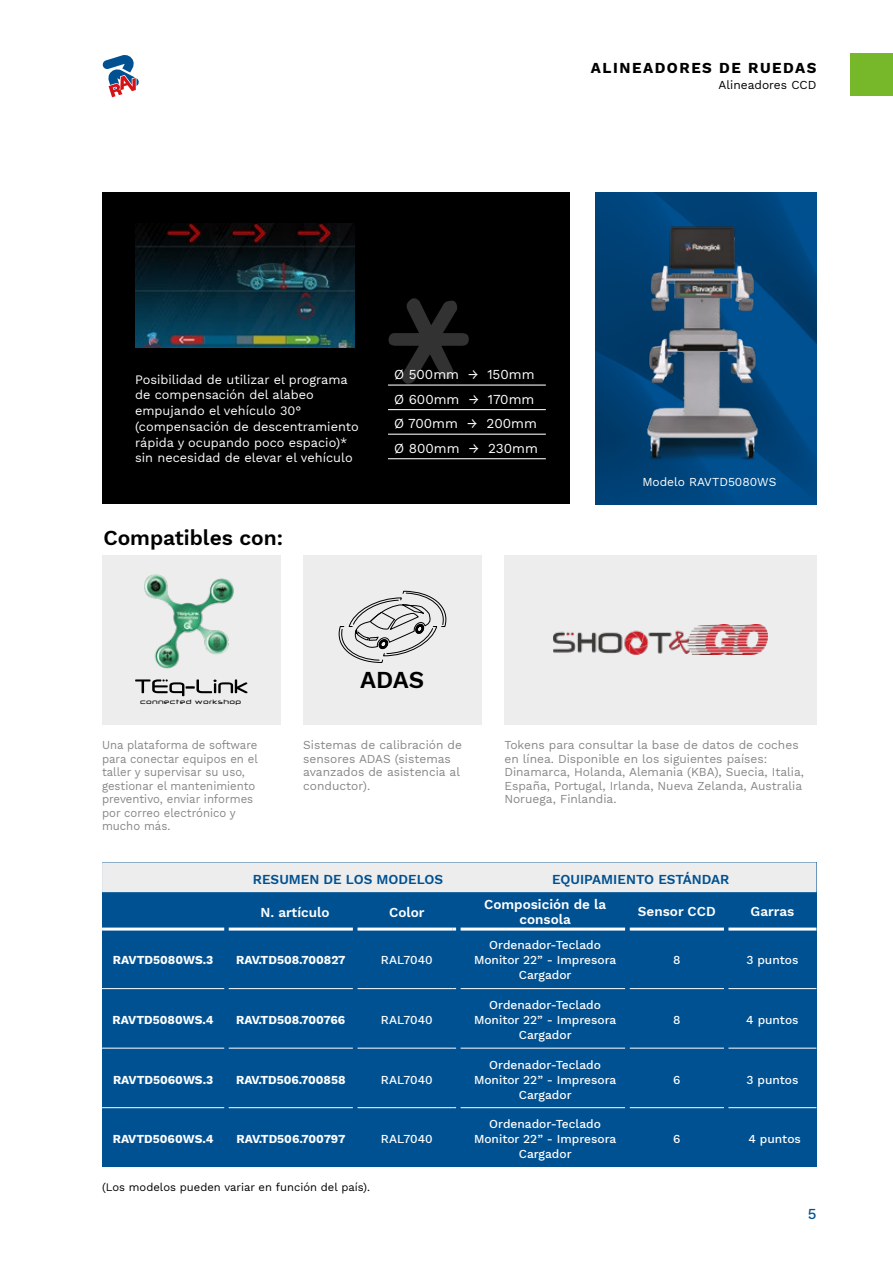
<style>
.page{position:relative;width:893px;height:1263px;background:#fff}
.page>*{position:absolute;margin:0;border:0;box-sizing:border-box;transform-origin:0 0}
.t1{font:216px "Cheeky Rabbit";color:#fff}
.t2{font:600 24px "Work Sans";color:#000}
.t3{font:600 21px "Work Sans";color:#000}
.t4{font:700 15px "Work Sans";letter-spacing:.1em;color:#000}
.t5{font:500 15px "Work Sans";color:#005192}
.t6{font:600 13.5px/15px "Work Sans";color:#fff;text-align:center}
.t7{font:13.5px/24.6px "Work Sans";color:#fff}
.t8{font:600 13.5px "Work Sans";color:#005192}
.t9{font:12.75px/15.8px "Work Sans";color:#fff}
.t10{font:12px/13.5px "Work Sans";color:#878787}
.t11{font:500 12px/15px "Work Sans";color:#fff;text-align:center}
.t12{font:12px/13.5px "Work Sans";color:#878787;scale:.95 1}
.t13{font:700 12px "Work Sans";color:#fff}
.t14{font:12px "Work Sans";color:#fff}
.t15{font:12px "Work Sans";color:#000}
.t16{font:11.25px "Work Sans";color:#000}
.t17{font:500 7.35px "Neuropol";letter-spacing:.1em;color:#000}
</style>
<div class="page">
<div style="left:102px;top:192px;width:468px;height:312px;background:#000"></div>
<img style="left:596px;top:192px;width:221px;height:312px">
<img style="left:135px;top:224px;width:219px;height:124px">
<img style="left:625px;top:210px;width:152px;height:280px">
<div style="left:504px;top:555px;width:313px;height:169px;background:#ededed"></div>
<div style="left:102px;top:555px;width:179px;height:169px;background:#ededed"></div>
<div style="left:303px;top:555px;width:179px;height:169px;background:#ededed"></div>
<svg style="left:135px;top:679px;width:112px;height:17px"></svg>
<img style="left:144px;top:575px;width:90px;height:93px">
<svg style="left:338px;top:590px;width:109px;height:73px"></svg>
<img style="left:554px;top:625px;width:213px;height:30px">
<div style="left:850px;top:53px;width:43px;height:43px;background:#76b82a"></div>
<svg style="left:102px;top:55px;width:37px;height:43px"></svg>
<div style="left:102px;top:862px;width:714px;height:305px;background:#005192"></div>
<div style="left:102px;top:862px;width:714px;height:30px;background:#ededed"></div>
<hr style="left:102px;top:927px;width:122px;height:3px;background:#fff">
<hr style="left:229px;top:927px;width:124px;height:3px;background:#fff">
<hr style="left:102px;top:988px;width:122px;height:1px;background:#fff">
<hr style="left:229px;top:988px;width:124px;height:1px;background:#fff">
<hr style="left:102px;top:1048px;width:122px;height:1px;background:#fff">
<hr style="left:229px;top:1048px;width:124px;height:1px;background:#fff">
<hr style="left:102px;top:1107px;width:122px;height:1px;background:#fff">
<hr style="left:229px;top:1107px;width:124px;height:1px;background:#fff">
<hr style="left:358px;top:927px;width:95px;height:3px;background:#fff">
<hr style="left:461px;top:927px;width:164px;height:3px;background:#fff">
<hr style="left:630px;top:927px;width:94px;height:3px;background:#fff">
<hr style="left:728px;top:927px;width:88px;height:3px;background:#fff">
<hr style="left:358px;top:988px;width:95px;height:1px;background:#fff">
<hr style="left:461px;top:988px;width:164px;height:1px;background:#fff">
<hr style="left:630px;top:988px;width:94px;height:1px;background:#fff">
<hr style="left:728px;top:988px;width:88px;height:1px;background:#fff">
<hr style="left:358px;top:1048px;width:95px;height:1px;background:#fff">
<hr style="left:461px;top:1048px;width:164px;height:1px;background:#fff">
<hr style="left:630px;top:1048px;width:94px;height:1px;background:#fff">
<hr style="left:728px;top:1048px;width:88px;height:1px;background:#fff">
<hr style="left:358px;top:1107px;width:95px;height:1px;background:#fff">
<hr style="left:461px;top:1107px;width:164px;height:1px;background:#fff">
<hr style="left:630px;top:1107px;width:94px;height:1px;background:#fff">
<hr style="left:728px;top:1107px;width:88px;height:1px;background:#fff">
<hr style="left:388px;top:384px;width:158px;height:2px;background:#fff">
<hr style="left:388px;top:409px;width:158px;height:1px;background:#fff">
<hr style="left:388px;top:434px;width:158px;height:1px;background:#fff">
<hr style="left:388px;top:458px;width:158px;height:1px;background:#fff">
<p class="t4" style="left:591px;top:56px;width:227px">ALINEADORES DE RUEDAS</p>
<p class="t15" style="left:719px;top:76px;width:99px">Alineadores CCD</p>
<h1 class="t1" style="left:377px;top:249px;width:106px">*</h1>
<p class="t9" style="left:135px;top:371px;width:225px">Posibilidad de utilizar el programa de compensación del alabeo empujando el vehículo 30° (compensación de descentramiento rápida y ocupando poco espacio)* sin necesidad de elevar el vehículo</p>
<p class="t7" style="left:394px;top:362px;width:145px">Ø 500mm → 150mm<br>Ø 600mm → 170mm<br>Ø 700mm → 200mm<br>Ø 800mm → 230mm</p>
<h3 class="t3" style="left:103px;top:522px;width:181px">Compatibles con:</h3>
<p class="t17" style="left:140px;top:698px;width:102px">connected workshop</p>
<h2 class="t2" style="left:360px;top:662px;width:66px">ADAS</h2>
<p class="t14" style="left:642px;top:473px;width:136px">Modelo RAVTD5080WS</p>
<p class="t10" style="left:303px;top:738px;width:160px">Sistemas de calibración de sensores ADAS (sistemas avanzados de asistencia al conductor).</p>
<p class="t12" style="left:102px;top:738px;width:166px">Una plataforma de software para conectar equipos en el taller y supervisar su uso, gestionar el mantenimiento preventivo, enviar informes por correo electrónico y mucho más.</p>
<p class="t10" style="left:504px;top:738px;width:301px">Tokens para consultar la base de datos de coches en línea. Disponible en los siguientes países:<br>Dinamarca, Holanda, Alemania (KBA), Suecia, Italia, España, Portugal, Irlanda, Nueva Zelanda, Australia Noruega, Finlandia.</p>
<p class="t8" style="left:253px;top:869px;width:192px">RESUMEN DE LOS MODELOS</p>
<p class="t8" style="left:552px;top:869px;width:179px">EQUIPAMIENTO ESTÁNDAR</p>
<p class="t6" style="left:261px;top:904px;width:71px">N. artículo</p>
<p class="t6" style="left:389px;top:904px;width:37px">Color</p>
<p class="t6" style="left:484px;top:896px;width:124px">Composición de la consola</p>
<p class="t6" style="left:638px;top:904px;width:79px">Sensor CCD</p>
<p class="t6" style="left:751px;top:904px;width:45px">Garras</p>
<p class="t13" style="left:113px;top:951px;width:102px">RAVTD5080WS.3</p>
<p class="t13" style="left:236px;top:951px;width:111px">RAV.TD508.700827</p>
<p class="t11" style="left:381px;top:952px;width:53px">RAL7040</p>
<p class="t11" style="left:474px;top:937px;width:144px">Ordenador-Teclado<br>Monitor 22” - Impresora<br>Cargador</p>
<p class="t11" style="left:673px;top:952px;width:9px">8</p>
<p class="t11" style="left:746px;top:952px;width:53px">3 puntos</p>
<p class="t13" style="left:113px;top:1011px;width:102px">RAVTD5080WS.4</p>
<p class="t13" style="left:236px;top:1011px;width:111px">RAV.TD508.700766</p>
<p class="t11" style="left:381px;top:1012px;width:53px">RAL7040</p>
<p class="t11" style="left:474px;top:997px;width:144px">Ordenador-Teclado<br>Monitor 22” - Impresora<br>Cargador</p>
<p class="t11" style="left:673px;top:1012px;width:9px">8</p>
<p class="t11" style="left:746px;top:1012px;width:54px">4 puntos</p>
<p class="t13" style="left:113px;top:1070px;width:102px">RAVTD5060WS.3</p>
<p class="t13" style="left:236px;top:1070px;width:111px">RAV.TD506.700858</p>
<p class="t11" style="left:381px;top:1071px;width:53px">RAL7040</p>
<p class="t11" style="left:474px;top:1056px;width:144px">Ordenador-Teclado<br>Monitor 22” - Impresora<br>Cargador</p>
<p class="t11" style="left:673px;top:1071px;width:9px">6</p>
<p class="t11" style="left:746px;top:1071px;width:53px">3 puntos</p>
<p class="t13" style="left:113px;top:1130px;width:102px">RAVTD5060WS.4</p>
<p class="t13" style="left:237px;top:1130px;width:110px">RAV.TD506.700797</p>
<p class="t11" style="left:381px;top:1131px;width:53px">RAL7040</p>
<p class="t11" style="left:474px;top:1116px;width:144px">Ordenador-Teclado<br>Monitor 22” - Impresora<br>Cargador</p>
<p class="t11" style="left:673px;top:1131px;width:9px">6</p>
<p class="t11" style="left:749px;top:1131px;width:54px">4 puntos</p>
<p class="t16" style="left:102px;top:1178px;width:270px">(Los modelos pueden variar en función del país).</p>
<p class="t5" style="left:808px;top:1203px;width:10px">5</p>
</div>
